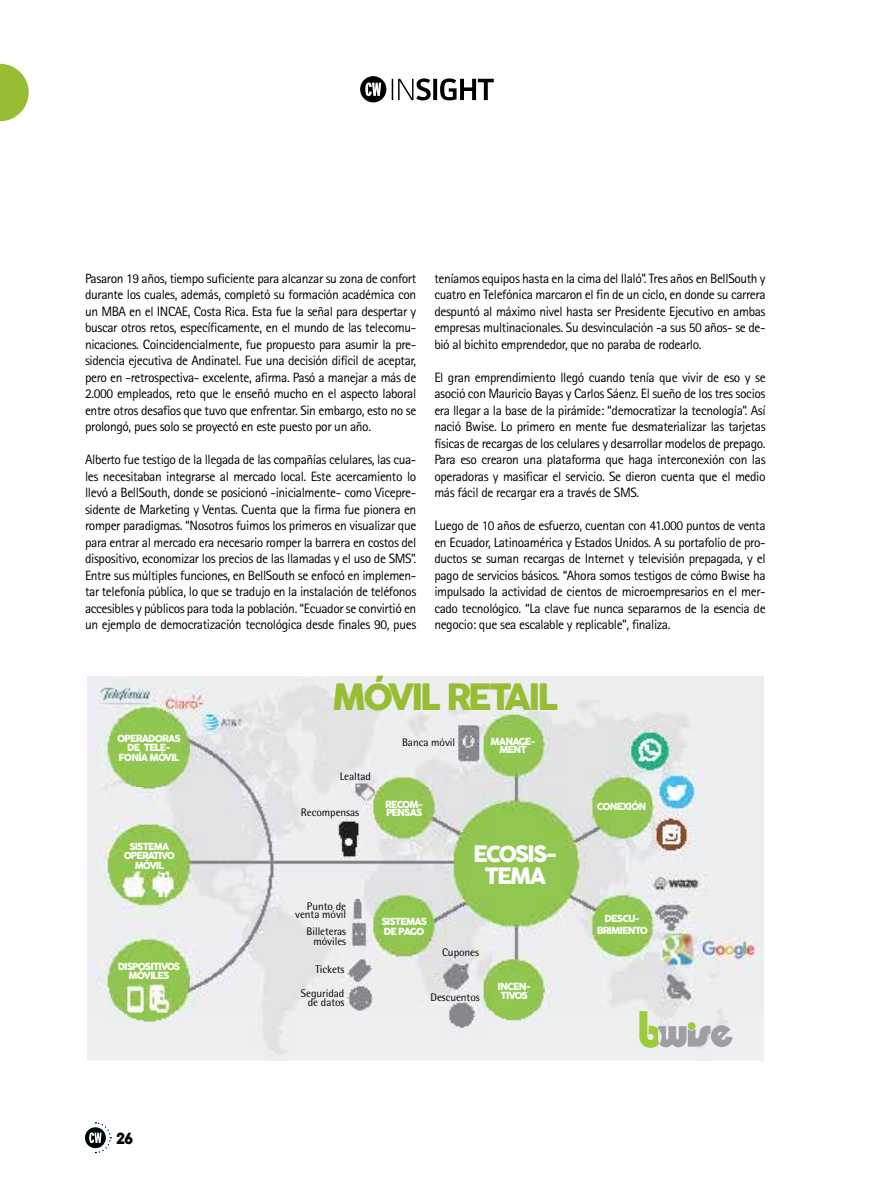
<style>
.page{position:relative;width:872px;height:1191px;background:#fff}
.page>*{position:absolute;margin:0;border:0;box-sizing:border-box;transform-origin:0 0}
.t1{font:35.4px "COCOGOOSE";letter-spacing:-.09em;color:#96bd33}
.t2{font:22.05px/22px "COCOGOOSE";color:#fff;text-align:center}
.t3{font:15px "COCOGOOSE";color:#000}
.t4{font:13.5px/16.5px "Rotis Sans Serif";letter-spacing:-.03em;color:#000;text-align:justify}
.t5{font:11.1px/7.9px "Rotis Semi Sans Std";letter-spacing:-.005em;color:#000;text-align:right}
.t6{font:9.6px/9.6px "COCOGOOSE";letter-spacing:-.09em;color:#fff}
.t7{font:9.45px/9.4px "COCOGOOSE";letter-spacing:-.09em;color:#fff}
</style>
<div class="page">
<svg style="left:360px;top:76px;width:26px;height:26px"></svg>
<svg style="left:392px;top:78px;width:102px;height:22px"></svg>
<svg style="left:85px;top:1122px;width:26px;height:31px"></svg>
<svg style="left:0;top:64px;width:29px;height:57px"></svg>
<img style="left:87px;top:676px;width:676px;height:384px">
<svg style="left:639px;top:1011px;width:93px;height:36px;background:#c6cebc"></svg>
<div style="left:687px;top:1022px;width:8px;height:8px;background:#9ccb3b;border-radius:50%"></div>
<p class="t4" style="left:85px;top:270px;width:333px">Pasaron 19 años, tiempo suficiente para alcanzar su zona de confort durante los cuales, además, completó su formación académica con un MBA en el INCAE, Costa Rica. Esta fue la señal para despertar y buscar otros retos, específicamente, en el mundo de las telecomu&shy;nicaciones. Coincidencialmente, fue propuesto para asumir la pre&shy;sidencia ejecutiva de Andinatel. Fue una decisión difícil de aceptar, pero en -retrospectiva- excelente, afirma. Pasó a manejar a más de 2.000 empleados, reto que le enseñó mucho en el aspecto laboral entre otros desafíos que tuvo que enfrentar. Sin embargo, esto no se prolongó, pues solo se proyectó en este puesto por un año.</p>
<p class="t4" style="left:85px;top:451px;width:333px">Alberto fue testigo de la llegada de las compañías celulares, las cua&shy;les necesitaban integrarse al mercado local. Este acercamiento lo llevó a BellSouth, donde se posicionó -inicialmente- como Vicepre&shy;sidente de Marketing y Ventas. Cuenta que la firma fue pionera en romper paradigmas. “Nosotros fuimos los primeros en visualizar que para entrar al mercado era necesario romper la barrera en costos del dispositivo, economizar los precios de las llamadas y el uso de SMS”.<br>Entre sus múltiples funciones, en BellSouth se enfocó en implemen&shy;tar telefonía pública, lo que se tradujo en la instalación de teléfonos accesibles y públicos para toda la población. “Ecuador se convirtió en un ejemplo de democratización tecnológica desde finales 90, pues</p>
<p class="t4" style="left:434px;top:270px;width:333px">teníamos equipos hasta en la cima del Ilaló”. Tres años en BellSouth y cuatro en Telefónica marcaron el fin de un ciclo, en donde su carrera despuntó al máximo nivel hasta ser Presidente Ejecutivo en ambas empresas multinacionales. Su desvinculación -a sus 50 años- se de&shy;bió al bichito emprendedor, que no paraba de rodearlo.</p>
<p class="t4" style="left:434px;top:369px;width:333px">El gran emprendimiento llegó cuando tenía que vivir de eso y se asoció con Mauricio Bayas y Carlos Sáenz. El sueño de los tres socios era llegar a la base de la pirámide: “democratizar la tecnología”. Así nació Bwise. Lo primero en mente fue desmaterializar las tarjetas físicas de recargas de los celulares y desarrollar modelos de prepago.<br>Para eso crearon una plataforma que haga interconexión con las operadoras y masificar el servicio. Se dieron cuenta que el medio más fácil de recargar era a través de SMS.</p>
<p class="t4" style="left:434px;top:517px;width:333px">Luego de 10 años de esfuerzo, cuentan con 41.000 puntos de venta en Ecuador, Latinoamérica y Estados Unidos. A su portafolio de pro&shy;ductos se suman recargas de Internet y televisión prepagada, y el pago de servicios básicos. “Ahora somos testigos de cómo Bwise ha impulsado la actividad de cientos de microempresarios en el mer&shy;cado tecnológico. “La clave fue nunca separarnos de la esencia de negocio: que sea escalable y replicable”, finaliza.</p>
<p class="t6" style="left:127px;top:733px;width:23px;text-indent:-10px">OPERADORAS<br>DE TELE</p>
<p class="t6" style="left:119px;top:743px;width:60px;text-indent:47px">-<br>FON ÍA MÓVIL</p>
<p class="t7" style="left:124px;top:841px;width:47px;text-indent:6px">SISTEMA<br>OPERAT</p>
<p class="t7" style="left:135px;top:851px;width:35px;text-indent:24px">IVO<br>MÓVIL</p>
<p class="t6" style="left:118px;top:961px;width:51px;text-align:center">DISPOSITIVOS<br>MÓVILES</p>
<p class="t3" style="left:116px;top:1127px;width:19px">26</p>
<h1 class="t1" style="left:332px;top:671px;width:136px">MÓVIL RETA</h1>
<h1 class="t1" style="left:528px;top:671px;width:22px">IL</h1>
<p class="t5" style="left:340px;top:772px;width:33px">Lealtad</p>
<p class="t5" style="left:301px;top:808px;width:60px">Recompensas</p>
<p class="t5" style="left:295px;top:902px;width:52px">Punto de venta móvil</p>
<p class="t5" style="left:306px;top:926px;width:41px;line-height:9.4px">Billeteras móviles</p>
<p class="t5" style="left:301px;top:957px;width:45px;line-height:23.5px">Tickets<br>Seguridad</p>
<p class="t5" style="left:308px;top:998px;width:38px">de datos</p>
<p class="t5" style="left:402px;top:738px;width:55px">Banca móvil</p>
<p class="t6" style="left:385px;top:800px;width:40px;line-height:7.9px">RECOM-<br>PENSAS</p>
<p class="t6" style="left:381px;top:916px;width:41px">SISTEMAS<br>DE PAGO</p>
<p class="t6" style="left:490px;top:737px;width:47px;line-height:7.9px;text-align:center">MANAGE-<br>MENT</p>
<h2 class="t2" style="left:473px;top:843px;width:86px">ECOSIS-<br>TEMA</h2>
<p class="t5" style="left:442px;top:948px;width:38px">Cupones</p>
<p class="t5" style="left:430px;top:993px;width:51px">Descuentos</p>
<p class="t6" style="left:500px;top:981px;width:32px;text-indent:-3px">INCEN-<br>TIVOS</p>
<p class="t6" style="left:597px;top:801px;width:14px">CONE</p>
<p class="t6" style="left:622px;top:801px;width:24px">XIÓN</p>
<p class="t6" style="left:597px;top:912px;width:45px;line-height:12px;text-indent:8px">DESCU-<br>BRIMIENTO</p>
</div>
